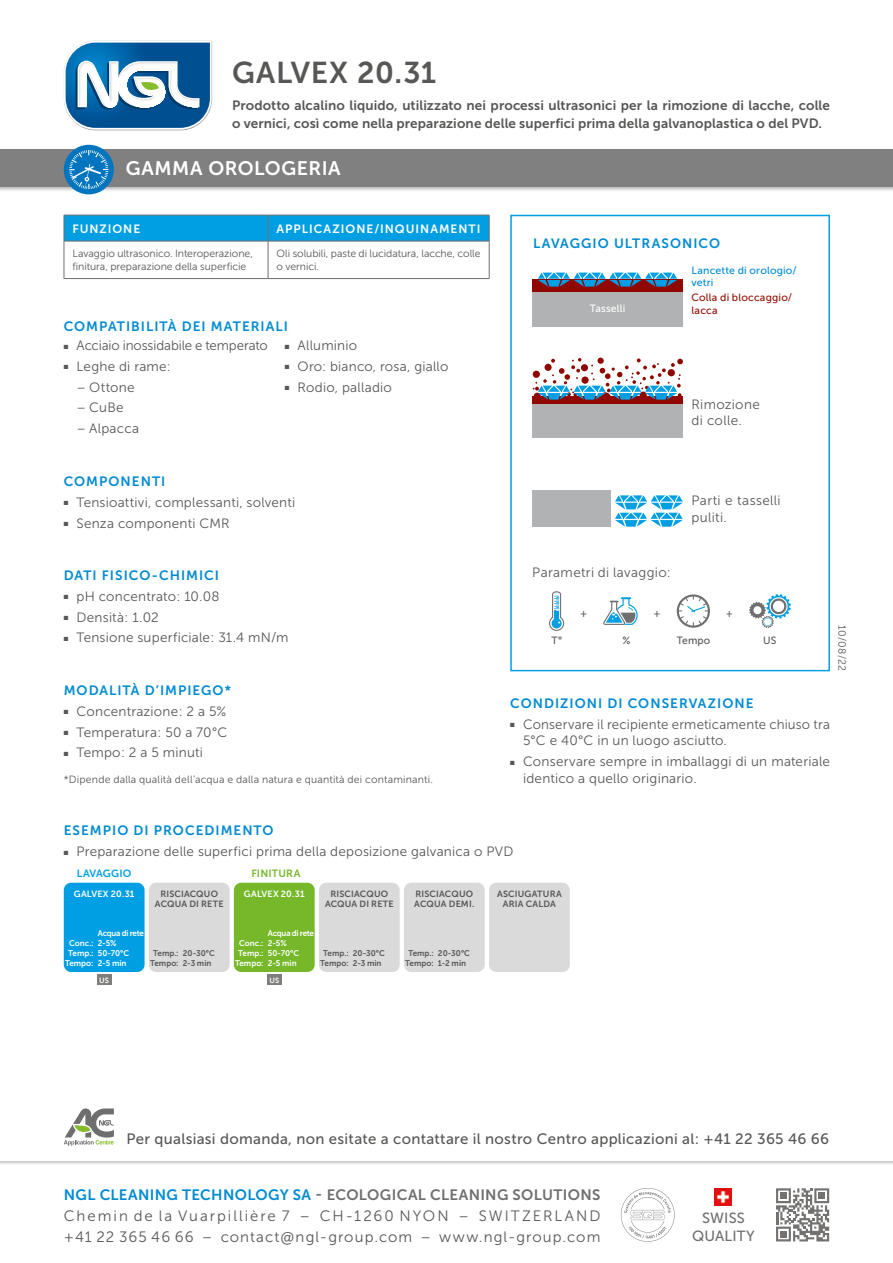
<style>
.page{position:relative;width:893px;height:1263px;background:#fff}
.page>*{position:absolute;margin:0;border:0;box-sizing:border-box;transform-origin:0 0}
.t1{font:30px "Museo Sans 700";letter-spacing:.02em;color:#575756}
.t2{font:19.5px "Museo Sans 700";letter-spacing:.025em;color:#fff}
.t3{font:15px/21px "Museo Sans 300";letter-spacing:.115em;color:#575756}
.t4{font:15px "Museo Sans 500";letter-spacing:.02em;color:#575756}
.t5{font:15px "Museo Sans 700";letter-spacing:.025em;color:#706f6f}
.t6{font:14.7px/18px "Museo Sans 500";letter-spacing:.01em;color:#706f6f;text-align:center}
.t7{font:13.5px/16.5px "Museo Sans 300";letter-spacing:.015em;color:#575756}
.t8{font:13.5px/18px "Museo Sans 700";letter-spacing:.01em;color:#575756}
.t9{font:13.5px "Museo Sans 700";letter-spacing:.075em;color:#008bd2}
.t10{font:13.5px "Museo Sans 300";letter-spacing:-.005em;color:#575756}
.t11{font:12px "Museo Sans 700";letter-spacing:.08em;color:#fff}
.t12{font:10.5px/12.6px "Museo Sans 300";color:#575756}
.t13{font:10.5px/12.6px "Museo Sans 500";letter-spacing:.015em;color:#008bd2}
.t14{font:10.5px "Museo Sans 500";letter-spacing:.02em;color:#911004}
.t15{font:10.5px "Museo Sans 500";letter-spacing:.015em;color:#575756}
.t16{font:10.5px "Museo Sans 500";letter-spacing:.015em;color:#fff}
.t17{font:10.5px "Museo Sans 700";letter-spacing:.015em;color:#009fe3}
.t18{font:10.5px "Museo Sans 700";letter-spacing:.015em;color:#76b82a}
.t19{font:9px/10.8px "Museo Sans 700";letter-spacing:.02em;color:#575756;text-align:center}
.t20{font:9px "Museo Sans 700";letter-spacing:.02em;color:#fff}
.t21{font:8.25px/9.9px "Museo Sans 700";color:#575756;text-align:center}
.t22{font:8.25px/9.9px "Museo Sans 700";letter-spacing:-.03em;color:#fff}
.t23{font:8.25px/9.9px "Museo Sans 700";letter-spacing:-.01em;color:#fff;text-align:center}
.t24{font:7.5px "Museo Sans 700";color:#fff}
.s1{color:#008bd2}
.s2{font-family:"Acumin Variable Concept"}
</style>
<div class="page">
<div style="left:0;top:148px;width:893px;height:45px;background:#000;opacity:.3"></div>
<div style="left:0;top:149px;width:893px;height:38px;background:#818080"></div>
<svg style="left:64px;top:1108px;width:50px;height:38px"></svg>
<img style="left:92px;top:130px;width:93px;height:1px">
<svg style="left:64px;top:41px;width:148px;height:89px"></svg>
<svg style="left:776px;top:1188px;width:53px;height:53px"></svg>
<img style="left:715px;top:1188px;width:17px;height:17px">
<svg style="left:621px;top:1188px;width:54px;height:54px"></svg>
<div style="left:64px;top:145px;width:50px;height:49px;background:#0075bf;border-radius:50%"></div>
<svg style="left:69px;top:150px;width:39px;height:39px"></svg>
<div style="left:510px;top:215px;width:320px;height:456px;border:2px solid #009fe3"></div>
<div style="left:532px;top:290px;width:151px;height:36px;background:#b1b2b3"></div>
<div style="left:532px;top:279px;width:151px;height:13px;background:#900700"></div>
<svg style="left:538px;top:273px;width:139px;height:14px"></svg>
<div style="left:532px;top:490px;width:79px;height:36px;background:#b1b2b3"></div>
<div style="left:532px;top:402px;width:151px;height:36px;background:#b1b2b3"></div>
<div style="left:532px;top:396px;width:151px;height:8px;background:#900700"></div>
<svg style="left:533px;top:358px;width:150px;height:42px"></svg>
<svg style="left:615px;top:495px;width:68px;height:32px"></svg>
<svg style="left:603px;top:597px;width:35px;height:28px"></svg>
<svg style="left:749px;top:594px;width:42px;height:34px"></svg>
<svg style="left:677px;top:594px;width:33px;height:34px"></svg>
<svg style="left:549px;top:591px;width:15px;height:40px"></svg>
<hr style="left:64px;top:241px;width:204px;height:1px;background:#706f6f">
<hr style="left:64px;top:241px;width:1px;height:37px;background:#706f6f">
<hr style="left:268px;top:241px;width:221px;height:1px;background:#706f6f">
<hr style="left:268px;top:241px;width:1px;height:37px;background:#706f6f">
<hr style="left:489px;top:241px;width:1px;height:37px;background:#706f6f">
<hr style="left:64px;top:278px;width:204px;height:1px;background:#706f6f">
<hr style="left:268px;top:278px;width:221px;height:1px;background:#706f6f">
<svg style="left:64px;top:215px;width:426px;height:26px;background:#059cdd"></svg>
<div style="left:64px;top:883px;width:81px;height:89px;background:#009fe3;border-radius:7px"></div>
<div style="left:97px;top:975px;width:14px;height:10px;background:#7e7e7d"></div>
<div style="left:149px;top:883px;width:81px;height:89px;background:#dadada;border-radius:7px"></div>
<div style="left:319px;top:883px;width:81px;height:89px;background:#dadada;border-radius:7px"></div>
<div style="left:404px;top:883px;width:81px;height:89px;background:#dadada;border-radius:7px"></div>
<div style="left:489px;top:883px;width:81px;height:89px;background:#dadada;border-radius:7px"></div>
<div style="left:234px;top:883px;width:81px;height:89px;background:#76b82a;border-radius:7px"></div>
<div style="left:267px;top:975px;width:14px;height:10px;background:#7e7e7d"></div>
<h1 class="t1" style="left:232px;top:56px;width:206px">GALVEX 20.31</h1>
<p class="t8" style="left:232px;top:96px;width:599px">Prodotto alcalino liquido, utilizzato nei processi ultrasonici per la rimozione di lacche, colle o vernici, così come nella preparazione delle superfici prima della galvanoplastica o del PVD.</p>
<h2 class="t2" style="left:126px;top:158px;width:216px">GAMMA OROLOGERIA</h2>
<p class="t11" style="left:72px;top:222px;width:69px">FUNZIONE</p>
<p class="t11" style="left:277px;top:222px;width:205px">APPLICAZIONE/INQUINAMENTI</p>
<p class="t12" style="left:72px;top:248px;width:182px">Lavaggio ultrasonico. Interoperazione, finitura, preparazione della superficie</p>
<p class="t12" style="left:277px;top:248px;width:205px">Oli solubili, paste di lucidatura, lacche, colle o vernici.</p>
<p class="t9" style="left:64px;top:319px;width:226px">COMPATIBILITÀ DEI MATERIALI</p>
<p class="t10" style="left:64px;top:338px;width:206px">■ Acciaio inossidabile e temperato</p>
<p class="t7" style="left:64px;top:358px;width:108px">■ Leghe di rame:</p>
<p class="t7" style="left:77px;top:379px;width:60px">– Ottone</p>
<p class="t7" style="left:77px;top:399px;width:49px">– CuBe</p>
<p class="t7" style="left:77px;top:420px;width:64px">– Alpacca</p>
<p class="t7" style="left:285px;top:337px;width:74px">■ Alluminio</p>
<p class="t7" style="left:285px;top:358px;width:165px">■ Oro: bianco, rosa, giallo</p>
<p class="t7" style="left:285px;top:379px;width:109px">■ Rodio, palladio</p>
<p class="t9" style="left:533px;top:235px;width:189px">LAVAGGIO ULTRASONICO</p>
<p class="t13" style="left:691px;top:264px;width:107px">Lancette di orologio/ vetri</p>
<p class="t14" style="left:691px;top:292px;width:102px">Colla di bloccaggio/</p>
<p class="t16" style="left:590px;top:303px;width:37px">Tasselli</p>
<p class="t14" style="left:691px;top:305px;width:28px">lacca</p>
<p class="t7" style="left:691px;top:396px;width:70px">Rimozione di colle.</p>
<p class="t9" style="left:64px;top:474px;width:103px">COMPONENTI</p>
<p class="t7" style="left:64px;top:494px;width:233px">■ Tensioattivi, complessanti, solventi</p>
<p class="t7" style="left:64px;top:515px;width:167px">■ Senza componenti CMR</p>
<p class="t9" style="left:64px;top:568px;width:157px">DATI FISICO-CHIMICI</p>
<p class="t7" style="left:64px;top:588px;width:157px">■ pH concentrato : 10.08</p>
<p class="t7" style="left:64px;top:609px;width:97px">■ Densità : 1.02</p>
<p class="t7" style="left:64px;top:630px;width:226px">■ Tensione superficiale : 31.4 mN/m</p>
<p class="t9" style="left:64px;top:683px;width:169px">MODALITÀ D’IMPIEGO*</p>
<p class="t7" style="left:64px;top:703px;width:164px">■ Concentrazione : 2 a 5%</p>
<p class="t7" style="left:64px;top:724px;width:165px">■ Temperatura : 50 a 70°C</p>
<p class="t7" style="left:64px;top:744px;width:141px">■ Tempo : 2 a 5 minuti</p>
<p class="t12" style="left:64px;top:773px;width:371px">*Dipende dalla qualità dell’acqua e dalla natura e quantità dei contaminanti.</p>
<p class="t7" style="left:691px;top:492px;width:91px">Parti e tasselli puliti.</p>
<p class="t7" style="left:532px;top:564px;width:140px">Parametri di lavaggio:</p>
<p class="t15" style="left:580px;top:608px;width:9px">+</p>
<p class="t15" style="left:654px;top:608px;width:9px">+</p>
<p class="t15" style="left:726px;top:608px;width:9px">+</p>
<p class="t15" style="left:551px;top:635px;width:12px">T°</p>
<p class="t15" style="left:622px;top:635px;width:9px">%</p>
<p class="t15" style="left:677px;top:635px;width:35px">Tempo</p>
<p class="t15" style="left:763px;top:635px;width:15px">US</p>
<p class="t12" style="left:848px;top:625px;width:48px;rotate:90deg">10/08/22</p>
<p class="t9" style="left:510px;top:696px;width:245px">CONDIZIONI DI CONSERVAZIONE</p>
<p class="t7" style="left:523px;top:716px;width:308px;text-indent:-13px">■ Conservare il recipiente ermeticamente chiuso tra<br>5°C e 40°C in un luogo asciutto.</p>
<p class="t7" style="left:523px;top:753px;width:308px;text-indent:-13px">■ Conservare sempre in imballaggi di un materiale identico a quello originario.</p>
<p class="t9" style="left:64px;top:823px;width:211px">ESEMPIO DI PROCEDIMENTO</p>
<p class="t7" style="left:64px;top:843px;width:451px">■ Preparazione delle superfici prima della deposizione galvanica o PVD</p>
<p class="t17" style="left:77px;top:867px;width:56px">LAVAGGIO</p>
<p class="t20" style="left:74px;top:888px;width:62px">GALVEX 20.31</p>
<p class="t18" style="left:251px;top:867px;width:51px">FINITURA</p>
<p class="t20" style="left:244px;top:888px;width:62px">GALVEX 20.31</p>
<p class="t19" style="left:155px;top:888px;width:70px">RISCIACQUO<br>ACQUA DI RETE</p>
<p class="t19" style="left:325px;top:888px;width:70px">RISCIACQUO<br>ACQUA DI RETE</p>
<p class="t19" style="left:414px;top:888px;width:62px;text-align:left">RISCIACQUO<br>ACQUA DEMI.</p>
<p class="t19" style="left:497px;top:888px;width:66px">ASCIUGATURA<br>ARIA CALDA</p>
<p class="t23" style="left:65px;top:938px;width:30px">Conc. :<br>Temp. :<br>Tempo:</p>
<p class="t22" style="left:98px;top:928px;width:48px">Acqua di rete<br>2-5%<br>50-70°C<br>2-5 min</p>
<p class="t24" style="left:99px;top:976px;width:11px">US</p>
<p class="t21" style="left:150px;top:948px;width:30px">Temp. :<br>Tempo:</p>
<p class="t21" style="left:183px;top:948px;width:34px;text-align:left">20-30°C<br>2-3 min</p>
<p class="t23" style="left:235px;top:938px;width:30px">Conc. :<br>Temp. :<br>Tempo:</p>
<p class="t22" style="left:268px;top:928px;width:48px">Acqua di rete<br>2-5%<br>50-70°C<br>2-5 min</p>
<p class="t24" style="left:269px;top:976px;width:11px">US</p>
<p class="t21" style="left:320px;top:948px;width:30px">Temp. :<br>Tempo:</p>
<p class="t21" style="left:353px;top:948px;width:34px;text-align:left">20-30°C<br>2-3 min</p>
<p class="t21" style="left:405px;top:948px;width:30px">Temp. :<br>Tempo:</p>
<p class="t21" style="left:438px;top:948px;width:34px;text-align:left">20-30°C<br>1-2 min</p>
<p class="t4" style="left:126px;top:1131px;width:704px">Per qualsiasi domanda, non esitate a contattare il nostro Centro applicazioni al: +41 22 365 46 66</p>
<p class="t5" style="left:64px;top:1186px;width:538px"><span class="s1">NGL CLEANING TECHNOLOGY SA</span> - ECOLOGICAL CLEANING SOLUTIONS</p>
<p class="t3" style="left:64px;top:1205px;width:538px">Chemin de la Vuarpillière 7 – CH-1260 NYON – SWITZERLAND +41 22 365 46 66 – contact<span class="s2">@</span>ngl-group.com – www.ngl-group.com</p>
<p class="t6" style="left:692px;top:1209px;width:64px">SWISS<br>QUALITY</p>
</div>
